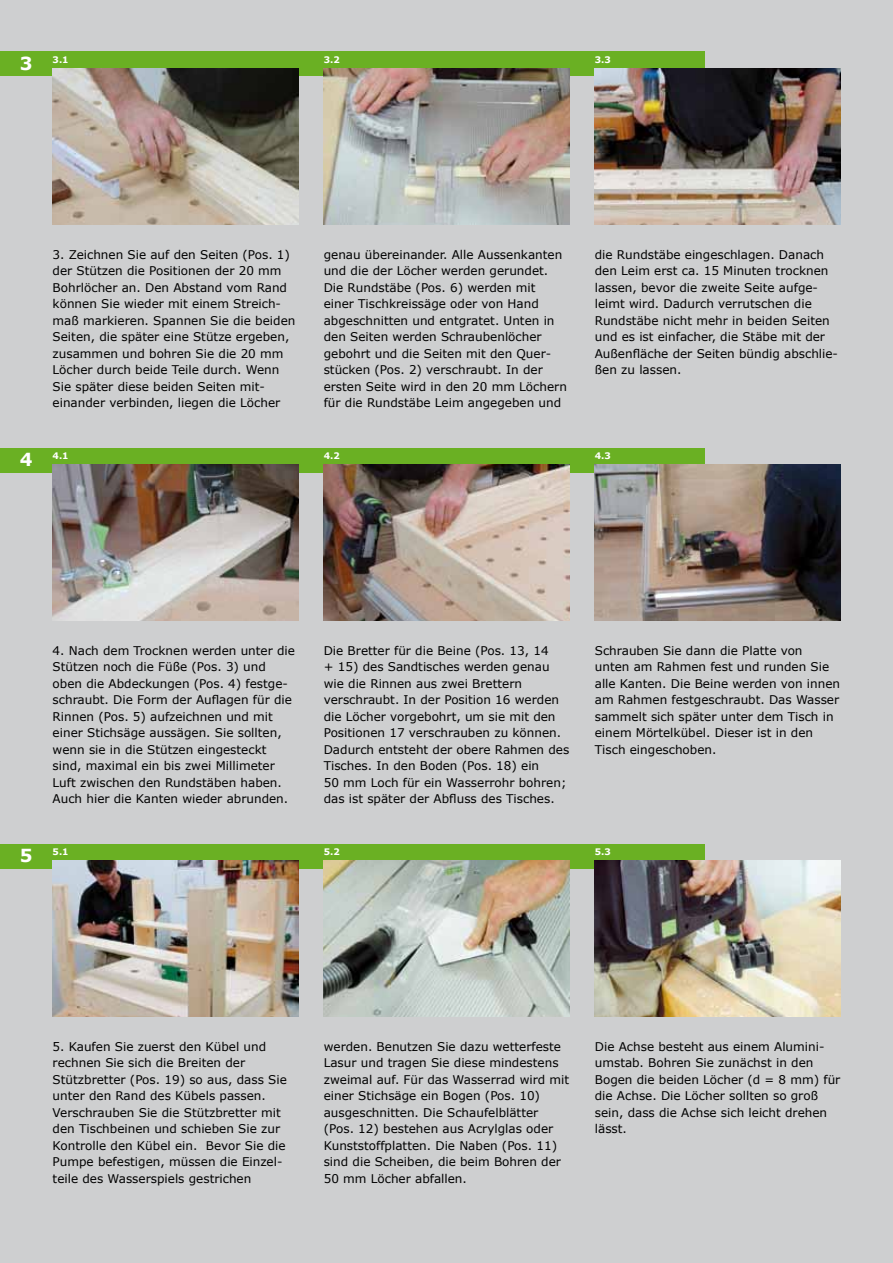
<style>
.page{position:relative;width:893px;height:1263px;background:#cecfd0}
.page>*{position:absolute;margin:0;border:0;box-sizing:border-box;transform-origin:0 0}
.t1{font:700 18px "Verdana";color:#fff}
.t2{font:12px/16.5px "Verdana";color:#000}
.t3{font:700 9px "Verdana";color:#fff}
</style>
<div class="page">
<div style="left:0;top:52px;width:705px;height:24px;background:#6ab023"></div>
<div style="left:0;top:448px;width:705px;height:24px;background:#6ab023"></div>
<div style="left:0;top:844px;width:705px;height:24px;background:#6ab023"></div>
<img style="left:53px;top:68px;width:245px;height:157px">
<img style="left:324px;top:68px;width:245px;height:157px">
<img style="left:595px;top:68px;width:245px;height:157px">
<img style="left:53px;top:464px;width:245px;height:157px">
<img style="left:324px;top:464px;width:245px;height:157px">
<img style="left:53px;top:860px;width:245px;height:157px">
<img style="left:595px;top:464px;width:245px;height:157px">
<img style="left:324px;top:860px;width:245px;height:157px">
<img style="left:595px;top:860px;width:245px;height:157px">
<h1 class="t1" style="left:20px;top:52px;width:14px">3</h1>
<p class="t3" style="left:53px;top:54px;width:18px">3.1</p>
<p class="t3" style="left:324px;top:54px;width:18px">3.2</p>
<p class="t3" style="left:595px;top:54px;width:18px">3.3</p>
<h1 class="t1" style="left:20px;top:448px;width:14px">4</h1>
<p class="t2" style="left:53px;top:246px;width:244px">3. Zeichnen Sie auf den Seiten (Pos. 1) der Stützen die Positionen der 20 mm Bohrlöcher an. Den Abstand vom Rand können Sie wieder mit einem Streich&shy;maß markieren. Spannen Sie die beiden Seiten, die später eine Stütze ergeben, zusammen und bohren Sie die 20 mm Löcher durch beide Teile durch. Wenn Sie später diese beiden Seiten mit&shy;einander verbinden, liegen die Löcher</p>
<p class="t2" style="left:324px;top:246px;width:245px">genau übereinander. Alle Aussenkanten und die der Löcher werden gerundet.<br>Die Rundstäbe (Pos. 6) werden mit einer Tischkreissäge oder von Hand abgeschnitten und entgratet. Unten in den Seiten werden Schraubenlöcher gebohrt und die Seiten mit den Quer&shy;stücken (Pos. 2) verschraubt. In der ersten Seite wird in den 20 mm Löchern für die Rundstäbe Leim angegeben und</p>
<p class="t2" style="left:595px;top:246px;width:245px">die Rundstäbe eingeschlagen. Danach den Leim erst ca. 15 Minuten trocknen lassen, bevor die zweite Seite aufge&shy;leimt wird. Dadurch verrutschen die Rundstäbe nicht mehr in beiden Seiten und es ist einfacher, die Stäbe mit der Außenfläche der Seiten bündig abschlie&shy;ßen zu lassen.</p>
<p class="t3" style="left:53px;top:450px;width:18px">4.1</p>
<p class="t3" style="left:324px;top:450px;width:18px">4.2</p>
<p class="t3" style="left:595px;top:450px;width:18px">4.3</p>
<h1 class="t1" style="left:20px;top:844px;width:14px">5</h1>
<p class="t2" style="left:53px;top:642px;width:244px">4. Nach dem Trocknen werden unter die Stützen noch die Füße (Pos. 3) und oben die Abdeckungen (Pos. 4) festge&shy;schraubt. Die Form der Auflagen für die Rinnen (Pos. 5) aufzeichnen und mit einer Stichsäge aussägen. Sie sollten, wenn sie in die Stützen eingesteckt sind, maximal ein bis zwei Millimeter Luft zwischen den Rundstäben haben.<br>Auch hier die Kanten wieder abrunden.</p>
<p class="t2" style="left:324px;top:642px;width:247px">Die Bretter für die Beine (Pos. 13, 14<br>+ 15) des Sandtisches werden genau wie die Rinnen aus zwei Brettern verschraubt. In der Position 16 werden die Löcher vorgebohrt, um sie mit den Positionen 17 verschrauben zu können.<br>Dadurch entsteht der obere Rahmen des Tisches. In den Boden (Pos. 18) ein<br>50 mm Loch für ein Wasserrohr bohren; das ist später der Abfluss des Tisches.</p>
<p class="t2" style="left:595px;top:642px;width:247px">Schrauben Sie dann die Platte von unten am Rahmen fest und runden Sie alle Kanten. Die Beine werden von innen am Rahmen festgeschraubt. Das Wasser sammelt sich später unter dem Tisch in einem Mörtelkübel. Dieser ist in den Tisch eingeschoben.</p>
<p class="t3" style="left:53px;top:846px;width:18px">5.1</p>
<p class="t3" style="left:324px;top:846px;width:18px">5.2</p>
<p class="t3" style="left:595px;top:846px;width:18px">5.3</p>
<p class="t2" style="left:53px;top:1038px;width:236px">5. Kaufen Sie zuerst den Kübel und rechnen Sie sich die Breiten der Stützbretter (Pos. 19) so aus, dass Sie unter den Rand des Kübels passen.<br>Verschrauben Sie die Stützbretter mit den Tischbeinen und schieben Sie zur Kontrolle den Kübel ein. Bevor Sie die Pumpe befestigen, müssen die Einzel&shy;teile des Wasserspiels gestrichen</p>
<p class="t2" style="left:324px;top:1038px;width:247px">werden. Benutzen Sie dazu wetterfeste Lasur und tragen Sie diese mindestens zweimal auf. Für das Wasserrad wird mit einer Stichsäge ein Bogen (Pos. 10) ausgeschnitten. Die Schaufelblätter (Pos. 12) bestehen aus Acrylglas oder Kunststoffplatten. Die Naben (Pos. 11) sind die Scheiben, die beim Bohren der 50 mm Löcher abfallen.</p>
<p class="t2" style="left:595px;top:1038px;width:247px">Die Achse besteht aus einem Alumini&shy;umstab. Bohren Sie zunächst in den<br>Bogen die beiden Löcher (d = 8 mm) für die Achse. Die Löcher sollten so groß sein, dass die Achse sich leicht drehen lässt.</p>
</div>
